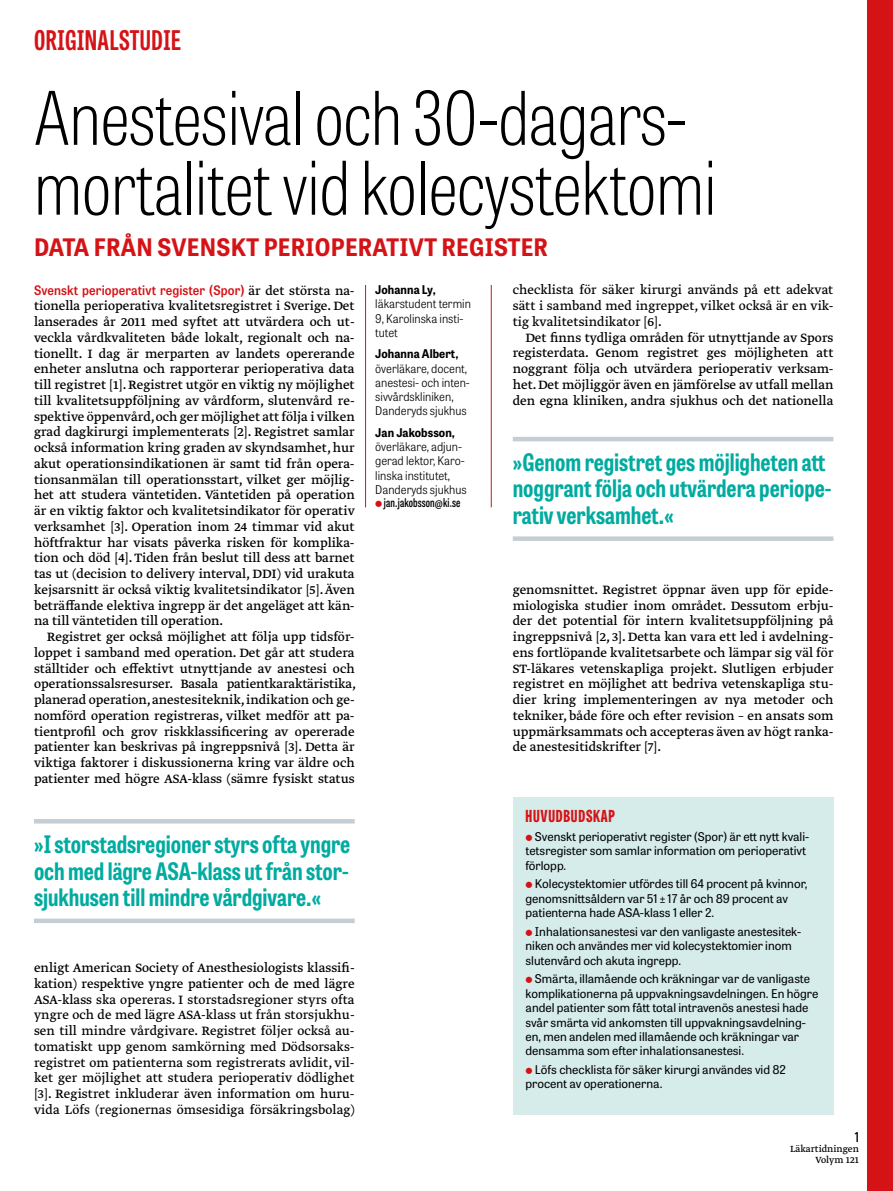
<style>
.page{position:relative;width:893px;height:1191px;background:#fff}
.page>*{position:absolute;margin:0;border:0;box-sizing:border-box;transform-origin:0 0}
.t1{font:100 73.5px/69.8px "Tablet Gothic Condensed";letter-spacing:-.005em;color:#000}
.t2{font:700 27px "Tablet Gothic Compressed";letter-spacing:.02em;color:#d51317}
.t3{font:700 24px/26.2px "Tablet Gothic Condensed";color:#00aba0;text-align:justify}
.t4{font:700 24px "Tablet Gothic Narrow";letter-spacing:.01em;color:#d51317}
.t5{font:800 16.5px "Tablet Gothic Compressed";letter-spacing:.045em;color:#d51317}
.t6{font:14.25px/15.8px "Greta Text Pro";color:#000;text-align:justify}
.t7{font:14.25px/15.8px "Greta Text Pro Regular Min";color:#000;text-align:justify}
.t8{font:600 13.5px "Tablet Gothic Condensed";color:#000}
.t9{font:600 13.05px "Tablet Gothic Narrow";letter-spacing:.01em;color:#d51317}
.t10{font:12px/14.4px "Tablet Gothic";color:#000}
.t11{font:300 12px/14.2px "Tablet Gothic Narrow";color:#000}
.t12{font:700 12px "Tablet Gothic Narrow";letter-spacing:.005em;color:#000}
.t13{font:600 12px "Tablet Gothic Compressed";letter-spacing:.01em;color:#000}
.t14{font:10.5px/10.5px "Greta Text Pro";color:#000;text-align:right}
.s1{font-family:"Greta Text Pro";font-weight:400;font-size:14.25px;color:#000}
.s2{font-family:"Greta Text Pro"}
</style>
<div class="page">
<div style="left:867px;top:0;width:26px;height:1191px;background:#d51317"></div>
<hr style="left:491px;top:285px;width:1px;height:222px;background:#d51317">
<hr style="left:365px;top:285px;width:1px;height:222px;background:#d51317">
<div style="left:513px;top:797px;width:320px;height:317px;background:#d5eceb"></div>
<hr style="left:34px;top:819px;width:321px;height:4px;background:#c4ced4">
<div style="left:34px;top:918px;width:321px;height:5px;background:#c4ced4"></div>
<hr style="left:513px;top:437px;width:320px;height:4px;background:#c4ced4">
<div style="left:513px;top:536px;width:320px;height:5px;background:#c4ced4"></div>
<h2 class="t2" style="left:34px;top:22px;width:148px">ORIGINALSTUDIE</h2>
<h1 class="t1" style="left:34px;top:81px;width:684px">Anestesival och 30-dagars&shy;mortalitet vid kolecystektomi</h1>
<h3 class="t4" style="left:34px;top:231px;width:515px">DATA FRÅN SVENSKT PERIOPERATIVT REGISTER</h3>
<p class="t9" style="left:34px;top:281px;width:322px">Svenskt perioperativt register (Spor) <span class="s1">är det största na-</span></p>
<p class="t6" style="left:34px;top:299px;width:322px">tionella perioperativa kvalitetsregistret i Sverige. Det lanserades år 2011 med syftet att utvärdera och ut&shy;veckla vårdkvaliteten både lokalt, regionalt och na&shy;tionellt. I dag är merparten av landets opererande enheter anslutna och rapporterar perioperativa data till registret [1]. Registret utgör en viktig ny möjlighet till kvalitetsuppföljning av vårdform, slutenvård re&shy;spektive öppenvård, och ger möjlighet att följa i vilken grad dagkirurgi implementerats [2]. Registret samlar också information kring graden av skyndsamhet, hur akut operationsindikationen är samt tid från opera&shy;tionsanmälan till operationsstart, vilket ger möjlig&shy;het att studera väntetiden. Väntetiden på operation är en viktig faktor och kvalitetsindikator för operativ verksamhet [3]. Operation inom 24 timmar vid akut höftfraktur har visats påverka risken för komplika&shy;tion och död [4]. Tiden från beslut till dess att barnet tas ut (decision to delivery interval, DDI) vid urakuta kejsarsnitt är också viktig kvalitetsindikator [5]. Även beträffande elektiva ingrepp är det angeläget att kän&shy;na till väntetiden till operation.</p>
<p class="t6" style="left:34px;top:629px;width:324px;text-indent:13px">Registret ger också möjlighet att följa upp tidsför&shy;loppet i samband med operation. Det går att studera ställtider och effektivt utnyttjande av anestesi och operationssalsresurser. Basala patientkaraktäristika, planerad operation, anestesiteknik, indikation och ge&shy;nomförd operation registreras, vilket medför att pa&shy;tientprofil och grov riskklassificering av opererade patienter kan beskrivas på ingreppsnivå [3]. Detta är viktiga faktorer i diskussionerna kring var äldre och patienter med högre ASA-klass (sämre fysiskt status</p>
<h3 class="t3" style="left:34px;top:830px;width:318px">»I storstadsregioner styrs ofta yngre och med lägre ASA-klass ut från stor&shy;sjukhusen till mindre vårdgivare.«</h3>
<p class="t12" style="left:375px;top:281px;width:62px">Johanna Ly,</p>
<p class="t11" style="left:375px;top:296px;width:97px">läkarstudent termin<br>9, Karolinska insti&shy;tutet</p>
<p class="t12" style="left:375px;top:345px;width:85px">Johanna Albert,</p>
<p class="t11" style="left:375px;top:360px;width:96px">överläkare, docent, anestesi- och inten&shy;sivvårdskliniken,<br>Danderyds sjukhus</p>
<p class="t12" style="left:375px;top:424px;width:81px">Jan Jakobsson,</p>
<p class="t11" style="left:375px;top:439px;width:93px">överläkare, adjun&shy;gerad lektor, Karo&shy;linska institutet,<br>Danderyds sjukhus</p>
<p class="t13" style="left:384px;top:495px;width:78px">jan.jakobsson@ki.se</p>
<p class="t6" style="left:34px;top:960px;width:322px">enligt American Society of Anesthesiologists klassifi&shy;kation) respektive yngre patienter och de med lägre</p>
<p class="t7" style="left:34px;top:992px;width:322px"><span class="s2">ASA-klass</span> ska opereras. I storstadsregioner styrs ofta yngre och de med lägre ASA-klass ut från storsjukhu&shy;sen till mindre vårdgivare. Registret följer också au&shy;tomatiskt upp genom samkörning med Dödsorsaks&shy;registret om patienterna som registrerats avlidit, vil&shy;ket ger möjlighet att studera perioperativ dödlighet [3]. Registret inkluderar även information om huru&shy;vida Löfs (regionernas ömsesidiga försäkringsbolag)</p>
<p class="t7" style="left:513px;top:283px;width:322px">checklista för säker kirurgi används på ett adekvat sätt i samband med ingreppet, vilket också är en vik&shy;tig kvalitetsindikator [6].</p>
<p class="t6" style="left:513px;top:330px;width:322px;text-indent:13px">Det finns tydliga områden för utnyttjande av Spors registerdata. Genom registret ges möjligheten att noggrant följa och utvärdera perioperativ verksam&shy;het. Det möjliggör även en jämförelse av utfall mellan den egna kliniken, andra sjukhus och det nationella</p>
<h3 class="t3" style="left:513px;top:448px;width:320px;text-align:left">»Genom registret ges möjligheten att noggrant följa och utvärdera periope&shy;rativ verksamhet.«</h3>
<p class="t6" style="left:513px;top:582px;width:322px">genomsnittet. Registret öppnar även upp för epide&shy;miologiska studier inom området. Dessutom erbju‑ der det potential för intern kvalitetsuppföljning på ingreppsnivå [2, 3]. Detta kan vara ett led i avdelning&shy;ens fortlöpande kvalitetsarbete och lämpar sig väl för ST-läkares vetenskapliga projekt. Slutligen erbjuder registret en möjlighet att bedriva vetenskapliga stu&shy;dier kring implementeringen av nya metoder och tekniker, både före och efter revision – en ansats som uppmärksammats och accepteras även av högt ranka&shy;de anestesitidskrifter [7].</p>
<p class="t5" style="left:525px;top:804px;width:91px">HUVUDBUDSKAP</p>
<p class="t10" style="left:525px;top:829px;width:285px;text-indent:9px">Svenskt perioperativt register (Spor) är ett nytt kvali&shy;tetsregister som samlar information om perioperativt förlopp.</p>
<p class="t10" style="left:525px;top:876px;width:283px;text-indent:9px">Kolecystektomier utfördes till 64 procent på kvinnor, genomsnittsåldern var 51 ± 17 år och 89 procent av patienterna hade ASA-klass 1 eller 2.</p>
<p class="t10" style="left:525px;top:924px;width:277px;text-indent:9px">Inhalationsanestesi var den vanligaste anestesitek&shy;niken och användes mer vid kolecystektomier inom slutenvård och akuta ingrepp.</p>
<p class="t10" style="left:525px;top:971px;width:294px;text-indent:9px">Smärta, illamående och kräkningar var de vanligaste komplikationerna på uppvakningsavdelningen. En högre andel patienter som fått total intravenös anestesi hade svår smärta vid ankomsten till uppvakningsavdelning&shy;en, men andelen med illamående och kräkningar var densamma som efter inhalationsanestesi.</p>
<p class="t10" style="left:525px;top:1062px;width:262px;text-indent:9px">Löfs checklista för säker kirurgi användes vid 82 procent av operationerna.</p>
<p class="t8" style="left:855px;top:1127px;width:6px">1</p>
<p class="t14" style="left:790px;top:1144px;width:70px">Läkartidningen<br>Volym 121</p>
</div>
